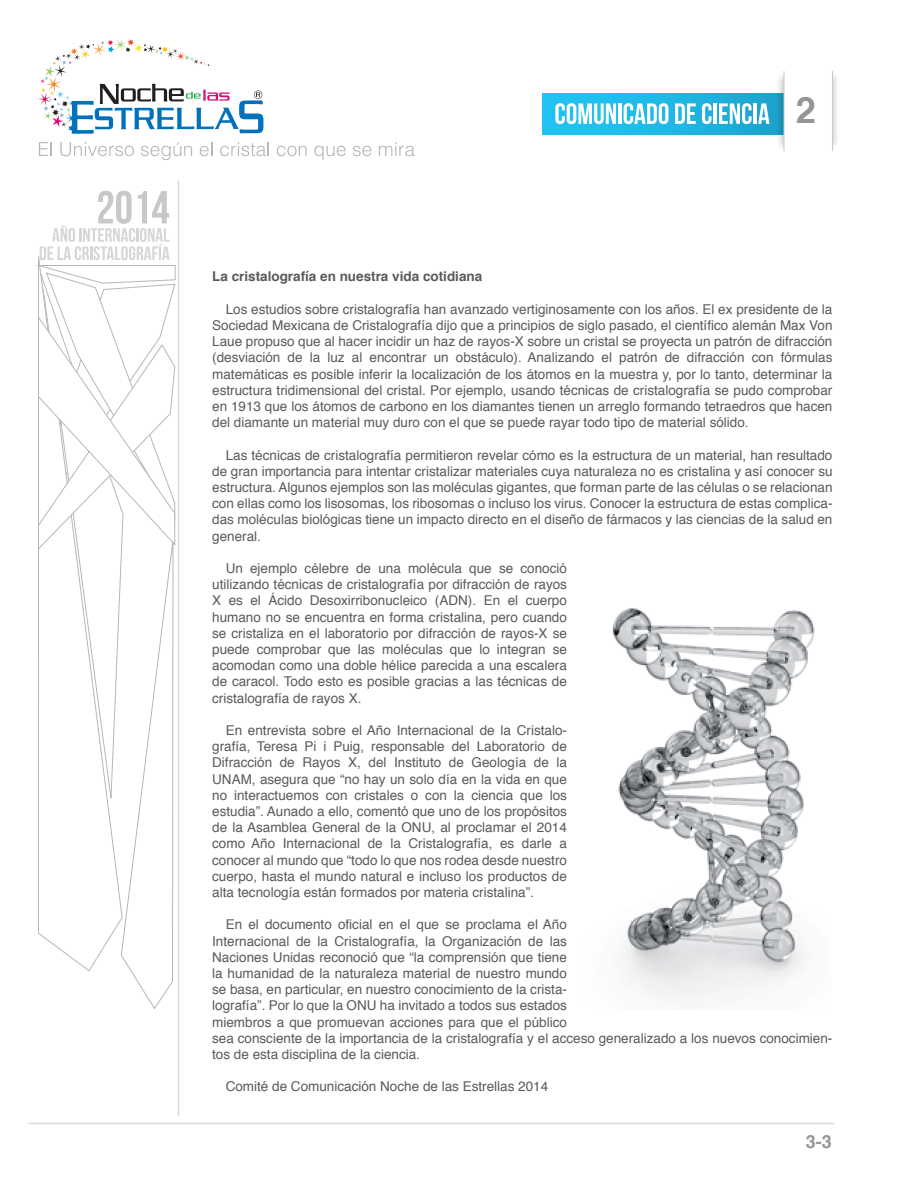
<style>
.page{position:relative;width:918px;height:1188px;background:#fff}
.page>*{position:absolute;margin:0;border:0;box-sizing:border-box;transform-origin:0 0}
.t1{font:700 36.3px "Helvetica";color:#939598}
.t2{font:700 18px "Helvetica";color:#939598}
.t3{font:13.5px/16.2px "Helvetica";color:#5a5a5d;text-align:justify}
.t4{font:700 13.5px "Helvetica";color:#5a5a5d}
</style>
<div class="page">
<hr style="left:178px;top:181px;width:1px;height:935px;background:#d9dadc">
<div style="left:542px;top:94px;width:242px;height:41px;background:linear-gradient(to right,#22c7f9,#1da5cf)"></div>
<svg style="left:555px;top:103px;width:61px;height:21px"></svg>
<hr style="left:618px;top:103px;width:4px;height:21px;background:#fff">
<svg style="left:624px;top:103px;width:44px;height:21px"></svg>
<svg style="left:675px;top:103px;width:21px;height:21px"></svg>
<svg style="left:702px;top:103px;width:10px;height:21px"></svg>
<hr style="left:714px;top:103px;width:3px;height:21px;background:#fff">
<svg style="left:719px;top:103px;width:33px;height:21px"></svg>
<hr style="left:754px;top:103px;width:3px;height:21px;background:#fff">
<svg style="left:758px;top:103px;width:11px;height:21px"></svg>
<img style="left:773px;top:71px;width:11px;height:80px">
<hr style="left:784px;top:71px;width:1px;height:80px;background:#c7c8ca">
<hr style="left:832px;top:71px;width:1px;height:80px;background:#c7c8ca">
<svg style="left:38px;top:39px;width:225px;height:95px"></svg>
<svg style="left:35px;top:191px;width:141px;height:818px"></svg>
<svg style="left:39px;top:142px;width:13px;height:14px"></svg>
<svg style="left:60px;top:142px;width:74px;height:14px"></svg>
<svg style="left:141px;top:142px;width:51px;height:18px"></svg>
<svg style="left:200px;top:142px;width:12px;height:14px"></svg>
<svg style="left:220px;top:142px;width:49px;height:14px"></svg>
<svg style="left:277px;top:146px;width:30px;height:10px"></svg>
<svg style="left:314px;top:146px;width:32px;height:14px"></svg>
<svg style="left:353px;top:146px;width:18px;height:10px"></svg>
<svg style="left:379px;top:142px;width:36px;height:14px"></svg>
<hr style="left:28px;top:1123px;width:806px;height:1px;background:#d9dadc">
<img style="left:612px;top:608px;width:203px;height:393px">
<p class="t1" style="left:796px;top:81px;width:22px">2</p>
<p class="t4" style="left:212px;top:266px;width:272px">La cristalografía en nuestra vida cotidiana</p>
<p class="t3" style="left:212px;top:301px;width:622px;text-indent:14px">Los estudios sobre cristalografía han avanzado vertiginosamente con los años. El ex presidente de la Sociedad Mexicana de Cristalografía dijo que a principios de siglo pasado, el científico alemán Max Von Laue propuso que al hacer incidir un haz de rayos-X sobre un cristal se proyecta un patrón de difracción (desviación de la luz al encontrar un obstáculo). Analizando el patrón de difracción con fórmulas matemáticas es posible inferir la localización de los átomos en la muestra y, por lo tanto, determinar la estructura tridimensional del cristal. Por ejemplo, usando técnicas de cristalografía se pudo comprobar en 1913 que los átomos de carbono en los diamantes tienen un arreglo formando tetraedros que hacen del diamante un material muy duro con el que se puede rayar todo tipo de material sólido.</p>
<p class="t3" style="left:212px;top:447px;width:622px;text-indent:14px">Las técnicas de cristalografía permitieron revelar cómo es la estructura de un material, han resultado de gran importancia para intentar cristalizar materiales cuya naturaleza no es cristalina y así conocer su estructura. Algunos ejemplos son las moléculas gigantes, que forman parte de las células o se relacionan con ellas como los lisosomas, los ribosomas o incluso los virus. Conocer la estructura de estas complica&shy;das moléculas biológicas tiene un impacto directo en el diseño de fármacos y las ciencias de la salud en general.</p>
<p class="t3" style="left:212px;top:561px;width:356px;text-indent:14px">Un ejemplo célebre de una molécula que se conoció utilizando técnicas de cristalografía por difracción de rayos X es el Ácido Desoxirribonucleico (ADN). En el cuerpo humano no se encuentra en forma cristalina, pero cuando se cristaliza en el laboratorio por difracción de rayos-X se puede comprobar que las moléculas que lo integran se acomodan como una doble hélice parecida a una escalera de caracol. Todo esto es posible gracias a las técnicas de cristalografía de rayos X.</p>
<p class="t3" style="left:212px;top:723px;width:356px;text-indent:14px">En entrevista sobre el Año Internacional de la Cristalo&shy;grafía, Teresa Pi i Puig, responsable del Laboratorio de Difracción de Rayos X, del Instituto de Geología de la UNAM, asegura que “no hay un solo día en la vida en que no interactuemos con cristales o con la ciencia que los estudia”. Aunado a ello, comentó que uno de los propósitos de la Asamblea General de la ONU, al proclamar el 2014 como Año Internacional de la Cristalografía, es darle a conocer al mundo que “todo lo que nos rodea desde nuestro cuerpo, hasta el mundo natural e incluso los productos de alta tecnología están formados por materia cristalina”.</p>
<p class="t3" style="left:212px;top:917px;width:622px;text-align:left;text-indent:14px">En el documento oficial en el que se proclama el Año<br>Internacional de la Cristalografía, la Organización de las<br>Naciones Unidas reconoció que “la comprensión que tiene<br>la humanidad de la naturaleza material de nuestro mundo<br>se basa, en particular, en nuestro conocimiento de la crista-<br>lografía”. Por lo que la ONU ha invitado a todos sus estados<br>miembros a que promuevan acciones para que el público<br>sea consciente de la importancia de la cristalografía y el acceso generalizado a los nuevos conocimien&shy;tos de esta disciplina de la ciencia.</p>
<p class="t3" style="left:226px;top:1079px;width:324px">Comité de Comunicación Noche de las Estrellas 2014</p>
<p class="t2" style="left:806px;top:1127px;width:28px">3-3</p>
</div>
